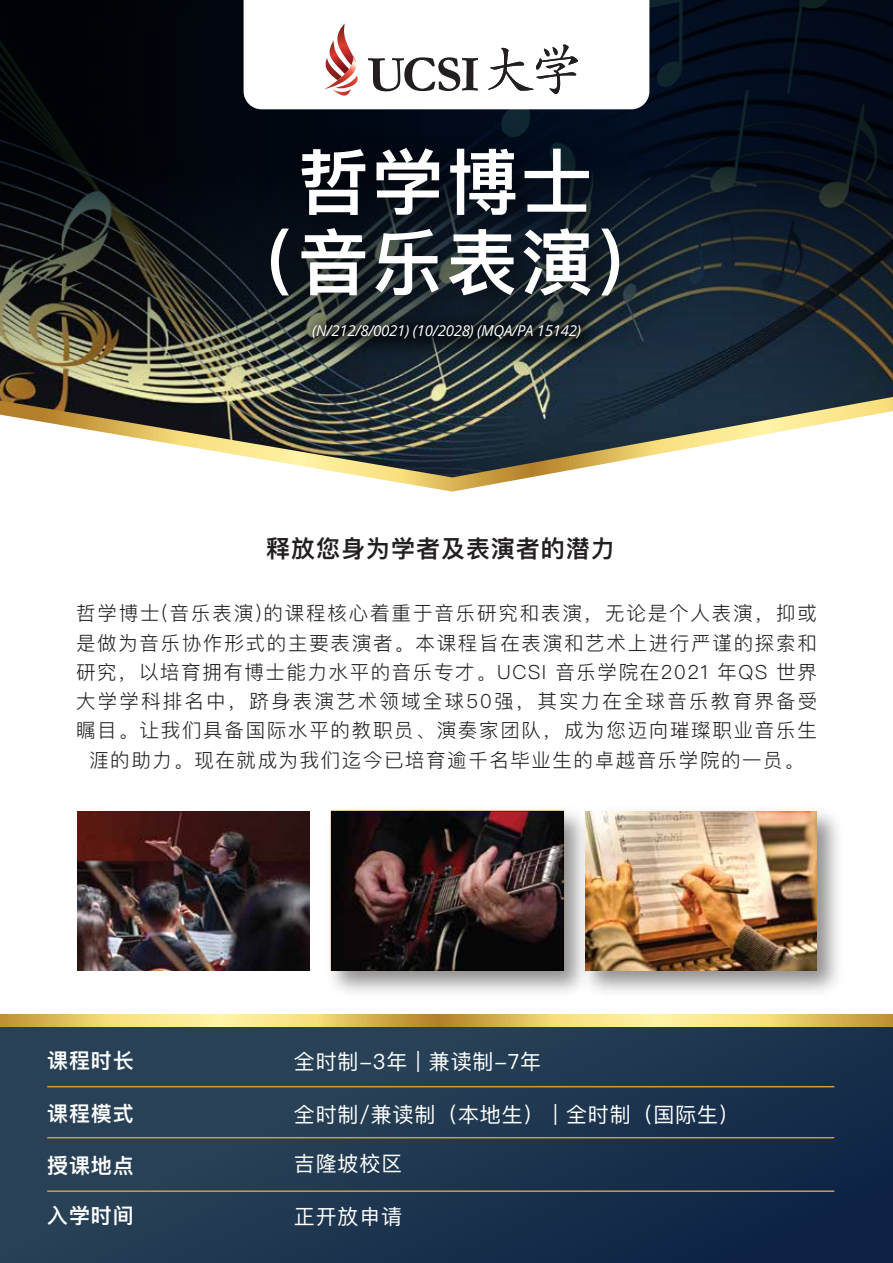
<style>
.page{position:relative;width:893px;height:1263px;background:#fff}
.page>*{position:absolute;margin:0;border:0;box-sizing:border-box;transform-origin:0 0}
.t1{font:600 71.55px/80.4px "Ping Fang SC";letter-spacing:.04em;color:#fff;text-align:center}
.t2{font:600 24px "Ping Fang SC";letter-spacing:.04em;color:#231f20}
.t3{font:21px "Ping Fang SC";letter-spacing:.04em;color:#fff}
.t4{font:600 21px "Ping Fang SC";letter-spacing:.04em;color:#fff}
.t5{font:300 19.5px/29.2px "Ping Fang SC";letter-spacing:.09em;color:#231f20;text-align:center}
.t6{font:italic 15px "Open Sans";letter-spacing:-.02em;color:#fff}
</style>
<div class="page">
<img style="left:0;top:0;width:893px;height:477px">
<img style="left:178px;top:83px;width:537px;height:305px">
<img style="left:196px;top:119px;width:528px;height:240px">
<svg style="left:0;top:1014px;width:893px;height:14px;background:#dfc977"></svg>
<div style="left:0;top:1028px;width:893px;height:235px;background:linear-gradient(to right,#2c4558,#122847)"></div>
<img style="left:78px;top:811px;width:219px;height:159px">
<img style="left:297px;top:810px;width:583px;height:227px">
<img style="left:334px;top:813px;width:203px;height:155px">
<img style="left:537px;top:810px;width:344px;height:209px">
<img style="left:585px;top:811px;width:232px;height:159px">
<hr style="left:47px;top:1086px;width:787px;height:1px;background:#d29b38">
<hr style="left:47px;top:1137px;width:787px;height:1px;background:#d29b38">
<hr style="left:47px;top:1190px;width:787px;height:2px;background:#d29b38">
<img style="left:291px;top:303px;width:317px;height:63px">
<img style="left:307px;top:318px;width:285px;height:33px">
<svg style="left:244px;top:0;width:405px;height:109px"></svg>
<h1 class="t1" style="left:223px;top:141px;width:446px">哲学博士<br>（音乐表演）</h1>
<p class="t6" style="left:312px;top:320px;width:270px">(N/212/8/0021) (10/2028) (MQA/PA 15142)</p>
<p class="t2" style="left:266px;top:534px;width:350px">释放您身为学者及表演者的潜力</p>
<p class="t5" style="left:76px;top:599px;width:743px">哲学博士(音乐表演)的课程核心着重于音乐研究和表演，无论是个人表演，抑或是做为音乐协作形式的主要表演者。本课程旨在表演和艺术上进行严谨的探索和研究，以培育拥有博士能力水平的音乐专才。UCSI 音乐学院在2021 年QS 世界大学学科排名中，跻身表演艺术领域全球50强，其实力在全球音乐教育界备受瞩目。让我们具备国际水平的教职员、演奏家团队，成为您迈向璀璨职业音乐生涯的助力。现在就成为我们迄今已培育逾千名毕业生的卓越音乐学院的一员。</p>
<p class="t4" style="left:47px;top:1048px;width:88px">课程时长</p>
<p class="t4" style="left:47px;top:1100px;width:88px">课程模式</p>
<p class="t4" style="left:47px;top:1153px;width:88px">授课地点</p>
<p class="t4" style="left:47px;top:1202px;width:88px">入学时间</p>
<p class="t3" style="left:294px;top:1048px;width:249px">全时制-3年 | 兼读制-7年</p>
<p class="t3" style="left:294px;top:1101px;width:448px">全时制/兼读制（本地生） | 全时制（国际生）</p>
<p class="t3" style="left:294px;top:1150px;width:110px">吉隆坡校区</p>
<p class="t3" style="left:294px;top:1204px;width:110px">正开放申请</p>
</div>
